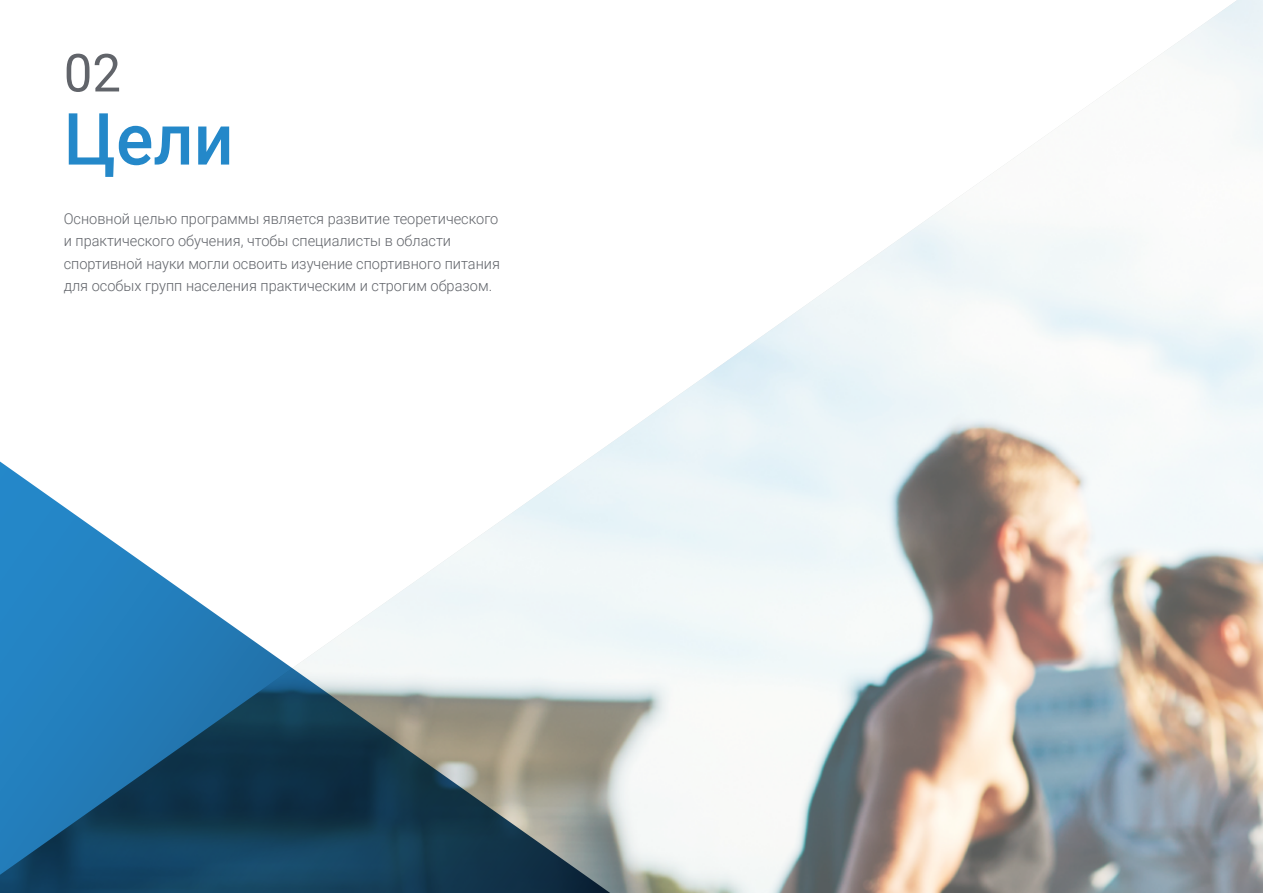
<style>
.page{position:relative;width:1263px;height:893px;background:#fff}
.page>*{position:absolute;margin:0;border:0;box-sizing:border-box;transform-origin:0 0}
.t1{font:500 72px "Roboto";color:#2488c9}
.t2{font:52.5px "Roboto";color:#61646a}
.t3{font:300 15px/22.5px "Roboto";color:#61646a}
</style>
<div class="page">
<img style="left:607px;top:0;width:656px;height:893px">
<svg style="left:0;top:446px;width:640px;height:447px"></svg>
<h2 class="t2" style="left:64px;top:36px;width:59px">02</h2>
<h1 class="t1" style="left:64px;top:89px;width:171px">Цели</h1>
<p class="t3" style="left:64px;top:207px;width:438px">Основной целью программы является развитие теоретического и практического обучения, чтобы специалисты в области спортивной науки могли освоить изучение спортивного питания для особых групп населения практическим и строгим образом.</p>
</div>
